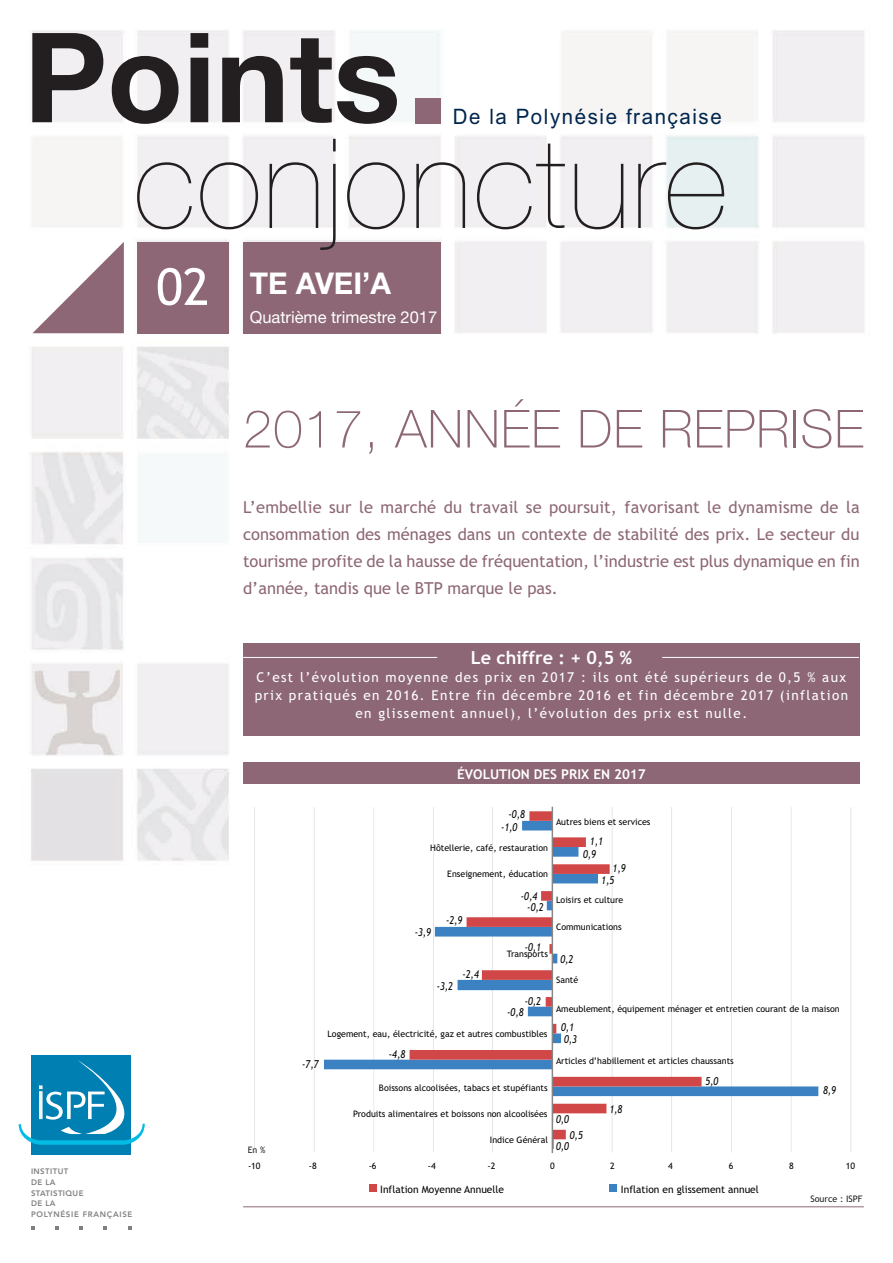
<style>
.page{position:relative;width:893px;height:1263px;background:#fff}
.page>*{position:absolute;margin:0;border:0;box-sizing:border-box;transform-origin:0 0}
.t1{font:200 124.8px "Helvetica Neue";letter-spacing:.01em;color:#231f20}
.t2{font:700 124.8px "Helvetica Neue";color:#231f20}
.t3{font:100 52.5px "Helvetica Neue";letter-spacing:.02em;color:#8d6775}
.t4{font:51px "Trebuchet MS";color:#fff}
.t5{font:700 30px "Helvetica Neue";color:#fff}
.t6{font:21.3px "Arial";letter-spacing:.08em;color:#00254c;scale:.96 1}
.t7{font:700 18px "Trebuchet MS";color:#fff}
.t8{font:16.5px/27px "Trebuchet MS";color:#8d6775;text-align:justify}
.t9{font:16.5px "Helvetica Neue";color:#fff}
.t10{font:13.5px/18px "Trebuchet MS";letter-spacing:.1em;color:#fff;text-align:center}
.t11{font:700 13.5px "Trebuchet MS";color:#fff}
.t12{font:italic 10.95px "Trebuchet MS";color:#040503;scale:.84 1}
.t13{font:10.2px "Trebuchet MS";color:#040503}
.t14{font:9px "Trebuchet MS";color:#231f20}
.t15{font:8.85px "Trebuchet MS";color:#040503}
.t16{font:8.85px "Trebuchet MS";color:#231f20}
.t17{font:800 7.95px/10.6px "Avenir";letter-spacing:.05em;color:#808083}
</style>
<div class="page">
<img style="left:18px;top:30px;width:846px;height:1178px">
<div style="left:244px;top:242px;width:197px;height:91px;background:#8d6775"></div>
<svg style="left:31px;top:1226px;width:4px;height:4px"></svg>
<svg style="left:55px;top:1226px;width:4px;height:4px"></svg>
<svg style="left:79px;top:1226px;width:4px;height:4px"></svg>
<svg style="left:103px;top:1226px;width:4px;height:4px"></svg>
<svg style="left:128px;top:1226px;width:4px;height:4px"></svg>
<div style="left:32px;top:1055px;width:99px;height:100px;background:#007fb2"></div>
<svg style="left:19px;top:1059px;width:142px;height:86px"></svg>
<div style="left:137px;top:242px;width:92px;height:91px;background:#8d6775"></div>
<svg style="left:32px;top:242px;width:92px;height:91px"></svg>
<div style="left:415px;top:98px;width:25px;height:26px;background:#8d6775"></div>
<hr style="left:851px;top:807px;width:1px;height:345px;background:#d1d2d4">
<hr style="left:791px;top:807px;width:1px;height:345px;background:#d1d2d4">
<hr style="left:731px;top:807px;width:1px;height:345px;background:#d1d2d4">
<hr style="left:671px;top:807px;width:1px;height:345px;background:#d1d2d4">
<hr style="left:612px;top:807px;width:1px;height:345px;background:#d1d2d4">
<hr style="left:492px;top:807px;width:1px;height:345px;background:#d1d2d4">
<hr style="left:433px;top:807px;width:1px;height:345px;background:#d1d2d4">
<hr style="left:374px;top:807px;width:1px;height:345px;background:#d1d2d4">
<hr style="left:314px;top:807px;width:1px;height:345px;background:#d1d2d4">
<hr style="left:254px;top:807px;width:1px;height:345px;background:#d1d2d4">
<svg style="left:324px;top:821px;width:494px;height:328px"></svg>
<svg style="left:410px;top:811px;width:292px;height:328px"></svg>
<div style="left:552px;top:807px;width:1px;height:346px;border:1px solid #868686"></div>
<div style="left:369px;top:1184px;width:7px;height:8px;background:#d14748"></div>
<div style="left:610px;top:1184px;width:7px;height:8px;background:#3c81c2"></div>
<hr style="left:243px;top:1206px;width:621px;height:1px;background:#8d6775">
<div style="left:243px;top:643px;width:617px;height:93px;background:#8d6775"></div>
<hr style="left:243px;top:657px;width:194px;height:1px;background:#fff">
<hr style="left:662px;top:657px;width:197px;height:1px;background:#fff">
<div style="left:243px;top:762px;width:617px;height:21px;background:#8d6775"></div>
<h1 class="t2" style="left:24px;top:1px;width:378px">Points</h1>
<h1 class="t1" style="left:133px;top:112px;width:596px">conjoncture</h1>
<h3 class="t6" style="left:453px;top:102px;width:282px">De la Polynésie française</h3>
<h3 class="t4" style="left:156px;top:257px;width:55px">02</h3>
<p class="t17" style="left:31px;top:1167px;width:103px">INSTITUT<br>DE LA<br>STATISTIQUE<br>DE LA<br>POLYNÉSIE FRANÇAISE</p>
<h3 class="t5" style="left:250px;top:264px;width:143px">TE AVEI’A</h3>
<h3 class="t9" style="left:250px;top:307px;width:189px">Quatrième trimestre 2017</h3>
<h2 class="t3" style="left:243px;top:397px;width:622px">2017, ANNÉE DE REPRISE</h2>
<p class="t8" style="left:243px;top:494px;width:618px">L’embellie sur le marché du travail se poursuit, favorisant le dynamisme de la consommation des ménages dans un contexte de stabilité des prix. Le secteur du tourisme profite de la hausse de fréquentation, l’industrie est plus dynamique en fin d’année, tandis que le BTP marque le pas.</p>
<h3 class="t7" style="left:471px;top:647px;width:163px">Le chiffre : + 0,5 %</h3>
<h3 class="t10" style="left:255px;top:668px;width:595px">C’est l’évolution moyenne des prix en 2017 : ils ont été supérieurs de 0,5 % aux prix pratiqués en 2016. Entre fin décembre 2016 et fin décembre 2017 (inflation en glissement annuel), l’évolution des prix est nulle.</h3>
<h3 class="t11" style="left:457px;top:766px;width:190px">ÉVOLUTION DES PRIX EN 2017</h3>
<p class="t16" style="left:248px;top:1145px;width:19px">En %</p>
<p class="t12" style="left:302px;top:1058px;width:21px">-7,7</p>
<p class="t12" style="left:508px;top:808px;width:21px">-0,8</p>
<p class="t12" style="left:501px;top:820px;width:21px">-1,0</p>
<p class="t15" style="left:430px;top:842px;width:119px">Hôtellerie, café, restauration</p>
<p class="t15" style="left:447px;top:869px;width:102px">Enseignement, éducation</p>
<p class="t12" style="left:415px;top:926px;width:21px">-3,9</p>
<p class="t12" style="left:446px;top:914px;width:21px">-2,9</p>
<p class="t12" style="left:462px;top:967px;width:21px">-2,4</p>
<p class="t12" style="left:437px;top:979px;width:21px">-3,2</p>
<p class="t12" style="left:521px;top:889px;width:21px">-0,4</p>
<p class="t12" style="left:527px;top:901px;width:21px">-0,2</p>
<p class="t12" style="left:525px;top:940px;width:21px">-0,1</p>
<p class="t15" style="left:507px;top:949px;width:43px">Transports</p>
<p class="t12" style="left:525px;top:994px;width:21px">-0,2</p>
<p class="t12" style="left:507px;top:1006px;width:21px">-0,8</p>
<p class="t15" style="left:327px;top:1029px;width:221px">Logement, eau, électricité, gaz et autres combustibles</p>
<p class="t12" style="left:389px;top:1047px;width:21px">-4,8</p>
<p class="t15" style="left:379px;top:1082px;width:170px">Boissons alcoolisées, tabacs et stupéfiants</p>
<p class="t15" style="left:353px;top:1109px;width:196px">Produits alimentaires et boissons non alcoolisées</p>
<p class="t15" style="left:490px;top:1135px;width:60px">Indice Général</p>
<p class="t15" style="left:556px;top:817px;width:96px">Autres biens et services</p>
<p class="t12" style="left:590px;top:835px;width:17px">1,1</p>
<p class="t12" style="left:583px;top:847px;width:17px">0,9</p>
<p class="t12" style="left:612px;top:862px;width:17px">1,9</p>
<p class="t12" style="left:601px;top:873px;width:17px">1,5</p>
<p class="t15" style="left:556px;top:894px;width:69px">Loisirs et culture</p>
<p class="t15" style="left:556px;top:922px;width:67px">Communications</p>
<p class="t12" style="left:560px;top:953px;width:17px">0,2</p>
<p class="t15" style="left:556px;top:975px;width:24px">Santé</p>
<p class="t15" style="left:556px;top:1003px;width:285px">Ameublement, équipement ménager et entretien courant de la maison</p>
<p class="t12" style="left:561px;top:1021px;width:17px">0,1</p>
<p class="t12" style="left:564px;top:1033px;width:17px">0,3</p>
<p class="t15" style="left:556px;top:1055px;width:179px">Articles d’habillement et articles chaussants</p>
<p class="t12" style="left:556px;top:1113px;width:17px">0,0</p>
<p class="t12" style="left:570px;top:1129px;width:17px">0,5</p>
<p class="t12" style="left:556px;top:1140px;width:17px">0,0</p>
<p class="t12" style="left:609px;top:1103px;width:17px">1,8</p>
<p class="t12" style="left:705px;top:1074px;width:17px">5,0</p>
<p class="t12" style="left:823px;top:1084px;width:17px">8,9</p>
<p class="t15" style="left:248px;top:1161px;width:14px">-10</p>
<p class="t15" style="left:309px;top:1161px;width:9px">-8</p>
<p class="t15" style="left:369px;top:1161px;width:9px">-6</p>
<p class="t15" style="left:428px;top:1161px;width:9px">-4</p>
<p class="t15" style="left:487px;top:1161px;width:9px">-2</p>
<p class="t15" style="left:550px;top:1161px;width:6px">0</p>
<p class="t15" style="left:610px;top:1161px;width:6px">2</p>
<p class="t15" style="left:668px;top:1161px;width:6px">4</p>
<p class="t15" style="left:729px;top:1161px;width:6px">6</p>
<p class="t15" style="left:789px;top:1161px;width:6px">8</p>
<p class="t15" style="left:846px;top:1161px;width:11px">10</p>
<p class="t13" style="left:380px;top:1183px;width:125px">Inflation Moyenne Annuelle</p>
<p class="t13" style="left:621px;top:1183px;width:139px">Inflation en glissement annuel</p>
<p class="t14" style="left:810px;top:1193px;width:54px">Source : ISPF</p>
</div>
